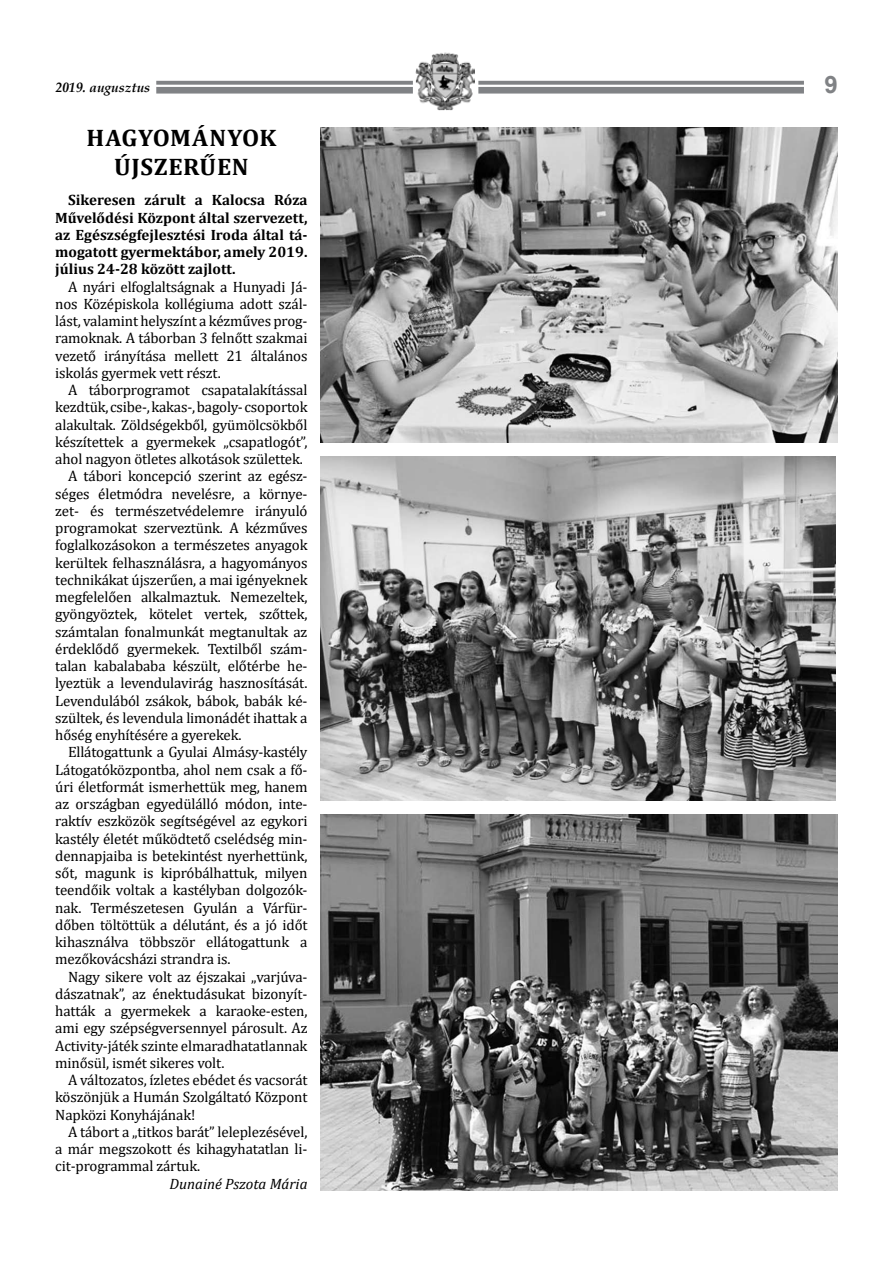
<style>
.page{position:relative;width:893px;height:1263px;background:#fff}
.page>*{position:absolute;margin:0;border:0;box-sizing:border-box;transform-origin:0 0}
.t1{font:700 24px/28.8px "Cambria";letter-spacing:.04em;color:#000}
.t2{font:700 24px "Arial";color:#808285}
.t3{font:15px/17.2px "Cambria";letter-spacing:-.01em;color:#000;text-align:justify}
.t4{font:700 15px/17.2px "Cambria";color:#000;text-align:justify}
.t5{font:italic 15px "Cambria";color:#000}
.t6{font:italic 700 13.5px "Book Antiqua";color:#000}
</style>
<div class="page">
<svg style="left:156px;top:81px;width:648px;height:13px;background:#898a8d"></svg>
<hr style="left:51px;top:85px;width:791px;height:2px;background:#fff">
<div style="left:413px;top:59px;width:65px;height:58px;background:#fff"></div>
<img style="left:417px;top:55px;width:58px;height:54px">
<div style="left:414px;top:52px;width:64px;height:60px;border:2px solid #fff"></div>
<img style="left:320px;top:128px;width:518px;height:314px">
<img style="left:320px;top:456px;width:516px;height:344px">
<img style="left:320px;top:814px;width:518px;height:376px">
<p class="t6" style="left:56px;top:78px;width:96px">2019. augusztus</p>
<h1 class="t2" style="left:824px;top:68px;width:15px">9</h1>
<h1 class="t1" style="left:114px;top:122px;width:43px;text-indent:-28px">Hagyományok újszerűen</h1>
<p class="t4" style="left:55px;top:191px;width:254px;text-indent:13px">Sikeresen zárult a Kalocsa Róza Művelődési Központ által szervezett, az Egészségfejlesztési Iroda által tá&shy;mogatott gyermektábor, amely 2019. július 24-28 között zajlott.</p>
<p class="t3" style="left:55px;top:278px;width:254px;text-indent:13px">A nyári elfoglaltságnak a Hunyadi Já&shy;nos Középiskola kollégiuma adott szál&shy;lást, valamint helyszínt a kézműves prog&shy;ramoknak. A táborban 3 felnőtt szakmai vezető irányítása mellett 21 általános iskolás gyermek vett részt.</p>
<p class="t3" style="left:68px;top:381px;width:241px">A táborprogramot csapatalakítással</p>
<p class="t3" style="left:55px;top:398px;width:254px">kezdtük, csibe-, kakas-, bagoly- csoportok</p>
<p class="t3" style="left:55px;top:416px;width:254px">alakultak. Zöldségekből, gyümölcsökből</p>
<p class="t3" style="left:55px;top:433px;width:254px">készítettek a gyermekek „csapatlogót”,</p>
<p class="t3" style="left:55px;top:450px;width:249px">ahol nagyon ötletes alkotások születtek.</p>
<p class="t3" style="left:68px;top:467px;width:241px">A tábori koncepció szerint az egész-</p>
<p class="t3" style="left:55px;top:485px;width:254px">séges életmódra nevelésre, a környe-</p>
<p class="t3" style="left:55px;top:502px;width:254px">zet- és természetvédelemre irányuló</p>
<p class="t3" style="left:55px;top:519px;width:254px">programokat szerveztünk. A kézműves</p>
<p class="t3" style="left:55px;top:536px;width:254px">foglalkozásokon a természetes anyagok</p>
<p class="t3" style="left:55px;top:554px;width:254px">kerültek felhasználásra, a hagyományos</p>
<p class="t3" style="left:55px;top:571px;width:254px">technikákat újszerűen, a mai igényeknek</p>
<p class="t3" style="left:55px;top:588px;width:254px">megfelelően alkalmaztuk. Nemezeltek,</p>
<p class="t3" style="left:55px;top:605px;width:254px">gyöngyöztek, kötelet vertek, szőttek,</p>
<p class="t3" style="left:55px;top:623px;width:254px">számtalan fonalmunkát megtanultak az</p>
<p class="t3" style="left:55px;top:640px;width:254px">érdeklődő gyermekek. Textilből szám-</p>
<p class="t3" style="left:55px;top:657px;width:254px">talan kabalababa készült, előtérbe he-</p>
<p class="t3" style="left:55px;top:674px;width:254px">lyeztük a levendulavirág hasznosítását.</p>
<p class="t3" style="left:55px;top:692px;width:254px">Levendulából zsákok, bábok, babák ké-</p>
<p class="t3" style="left:55px;top:709px;width:254px">szültek, és levendula limonádét ihattak a</p>
<p class="t3" style="left:55px;top:726px;width:188px">hőség enyhítésére a gyerekek.</p>
<p class="t3" style="left:68px;top:743px;width:241px">Ellátogattunk a Gyulai Almásy-kastély</p>
<p class="t3" style="left:55px;top:761px;width:254px">Látogatóközpontba, ahol nem csak a fő-</p>
<p class="t3" style="left:55px;top:778px;width:254px">úri életformát ismerhettük meg, hanem</p>
<p class="t3" style="left:55px;top:795px;width:254px">az országban egyedülálló módon, inte-</p>
<p class="t3" style="left:55px;top:812px;width:254px">raktív eszközök segítségével az egykori</p>
<p class="t3" style="left:55px;top:830px;width:254px">kastély életét működtető cselédség min-</p>
<p class="t3" style="left:55px;top:847px;width:254px">dennapjaiba is betekintést nyerhettünk,</p>
<p class="t3" style="left:55px;top:864px;width:254px">sőt, magunk is kipróbálhattuk, milyen</p>
<p class="t3" style="left:55px;top:881px;width:254px">teendőik voltak a kastélyban dolgozók-</p>
<p class="t3" style="left:55px;top:899px;width:254px">nak. Természetesen Gyulán a Várfür-</p>
<p class="t3" style="left:55px;top:916px;width:254px">dőben töltöttük a délutánt, és a jó időt</p>
<p class="t3" style="left:55px;top:933px;width:254px">kihasználva többször ellátogattunk a</p>
<p class="t3" style="left:55px;top:950px;width:177px">mezőkovácsházi strandra is.</p>
<p class="t3" style="left:68px;top:968px;width:241px">Nagy sikere volt az éjszakai „varjúva-</p>
<p class="t3" style="left:55px;top:985px;width:254px">dászatnak”, az énektudásukat bizonyít-</p>
<p class="t3" style="left:55px;top:1002px;width:254px">hatták a gyermekek a karaoke-esten,</p>
<p class="t3" style="left:55px;top:1019px;width:254px">ami egy szépségversennyel párosult. Az</p>
<p class="t3" style="left:55px;top:1037px;width:254px">Activity-játék szinte elmaradhatatlannak</p>
<p class="t3" style="left:55px;top:1054px;width:171px">minősül, ismét sikeres volt.</p>
<p class="t3" style="left:68px;top:1071px;width:241px">A változatos, ízletes ebédet és vacsorát</p>
<p class="t3" style="left:55px;top:1088px;width:254px">köszönjük a Humán Szolgáltató Központ</p>
<p class="t3" style="left:55px;top:1106px;width:142px">Napközi Konyhájának!</p>
<p class="t3" style="left:68px;top:1123px;width:241px">A tábort a „titkos barát” leleplezésével,</p>
<p class="t3" style="left:55px;top:1140px;width:254px">a már megszokott és kihagyhatatlan li-</p>
<p class="t3" style="left:55px;top:1157px;width:146px">cit-programmal zártuk.</p>
<p class="t5" style="left:169px;top:1173px;width:140px">Dunainé Pszota Mária</p>
</div>
